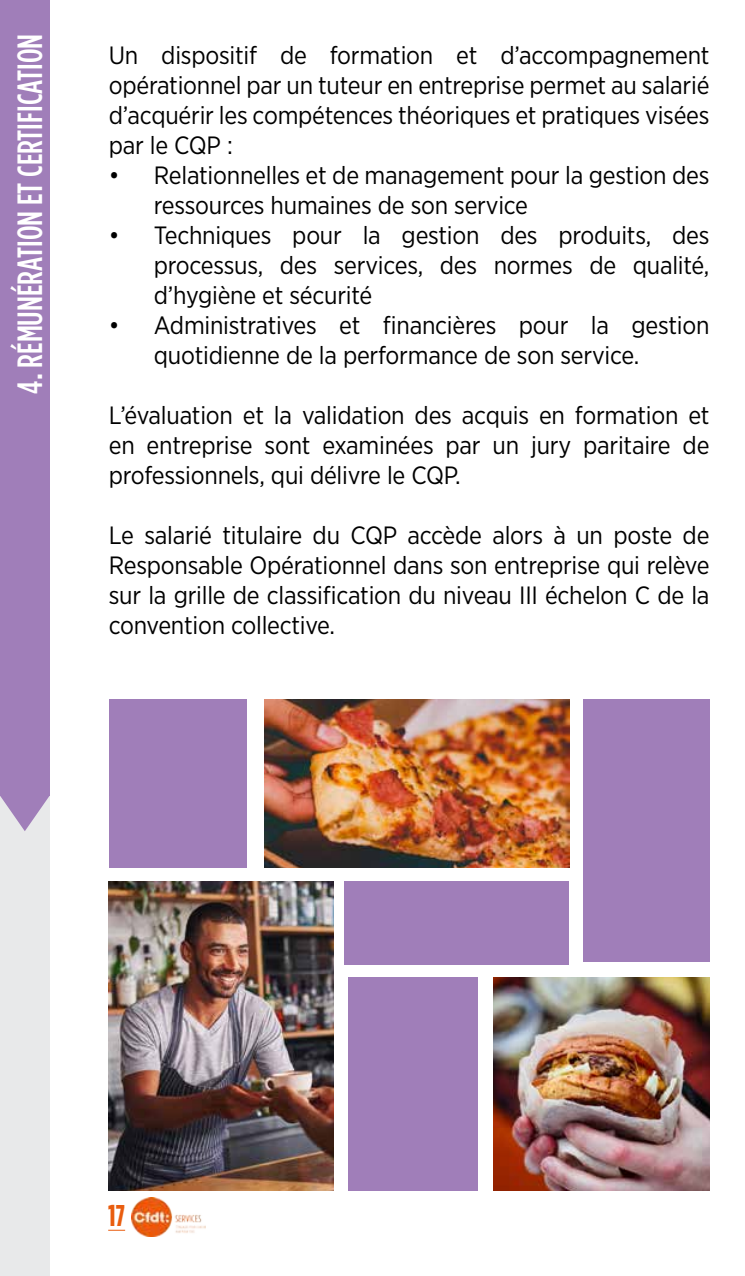
<style>
.page{position:relative;width:745px;height:1276px;background:#fff}
.page>*{position:absolute;margin:0;border:0;box-sizing:border-box;transform-origin:0 0}
.t1{font:500 35px "Gotham Condensed";color:#fff}
.t2{font:700 30px "Gotham Condensed";color:#e95d0f}
.t3{font:25px/30px "Gotham Narrow";letter-spacing:-.01em;color:#000;text-align:justify}
</style>
<div class="page">
<svg style="left:108px;top:1229px;width:17px;height:1px"></svg>
<img style="left:132px;top:1197px;width:73px;height:39px">
<div style="left:0;top:598px;width:50px;height:678px;background:#e8e9ea"></div>
<div style="left:0;top:0;width:50px;height:795px;background:#a07eb9"></div>
<svg style="left:0;top:795px;width:50px;height:36px"></svg>
<img style="left:493px;top:977px;width:216px;height:214px">
<img style="left:264px;top:699px;width:305px;height:169px">
<div style="left:583px;top:699px;width:126px;height:263px;background:#a07eb9"></div>
<div style="left:109px;top:699px;width:137px;height:169px;background:#a07eb9"></div>
<div style="left:348px;top:977px;width:130px;height:214px;background:#a07eb9"></div>
<div style="left:344px;top:881px;width:225px;height:83px;background:#a07eb9"></div>
<img style="left:109px;top:881px;width:224px;height:310px">
<h1 class="t1" style="left:11px;top:393px;width:361px;rotate:-90deg">4. RÉMUNÉRATION ET CERTIFICATION</h1>
<p class="t3" style="left:109px;top:40px;width:602px">Un dispositif de formation et d’accompagnement opérationnel par un tuteur en entreprise permet au salarié d’acquérir les compétences théoriques et pratiques visées par le CQP :</p>
<p class="t3" style="left:154px;top:160px;width:556px;text-indent:-45px">• Relationnelles et de management pour la gestion des ressources humaines de son service</p>
<p class="t3" style="left:154px;top:220px;width:556px;text-indent:-45px">• Techniques pour la gestion des produits, des processus, des services, des normes de qualité, d’hygiène et sécurité</p>
<p class="t3" style="left:154px;top:310px;width:556px;text-indent:-45px">• Administratives et financières pour la gestion quotidienne de la performance de son service.</p>
<p class="t3" style="left:109px;top:400px;width:602px">L’évaluation et la validation des acquis en formation et en entreprise sont examinées par un jury paritaire de professionnels, qui délivre le CQP.</p>
<p class="t3" style="left:109px;top:520px;width:602px">Le salarié titulaire du CQP accède alors à un poste de Responsable Opérationnel dans son entreprise qui relève sur la grille de classification du niveau III échelon C de la convention collective.</p>
<p class="t2" style="left:108px;top:1198px;width:18px">17</p>
</div>
